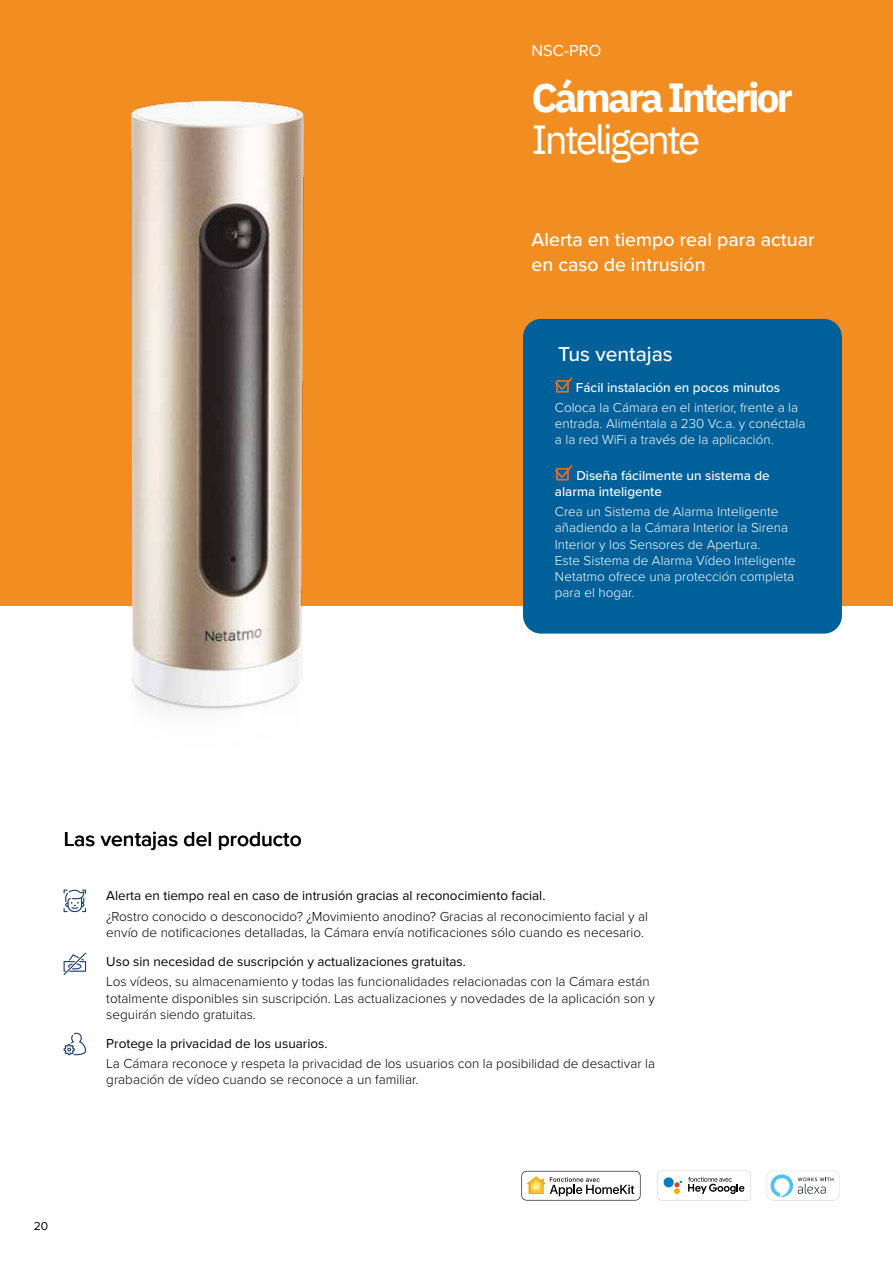
<style>
.page{position:relative;width:893px;height:1263px;background:#fff}
.page>*{position:absolute;margin:0;border:0;box-sizing:border-box;transform-origin:0 0}
.t1{font:700 40.5px "IBM Plex Sans";letter-spacing:-.075em;color:#fff}
.t2{font:40.5px "IBM Plex Sans";letter-spacing:-.075em;color:#fff}
.t3{font:500 21px "Proxima Nova";color:#000}
.t4{font:500 21px "Proxima Nova";color:#fff}
.t5{font:500 19.5px/25.5px "Proxima Nova";color:#fff}
.t6{font:16.5px "Proxima Nova";color:#fff}
.t7{font:300 13.5px/16.2px "Proxima Nova";color:#000}
.t8{font:300 13.5px/16.2px "Proxima Nova";color:#fff}
.t9{font:13.5px "Proxima Nova";color:#000}
.t10{font:500 13.5px/16.2px "Proxima Nova";color:#fff}
.t11{font:12px "Proxima Nova";color:#000}
</style>
<div class="page">
<div style="left:0;top:0;width:893px;height:605px;background:#f28d22"></div>
<div style="left:523px;top:319px;width:319px;height:315px;background:#006099;border-radius:18px"></div>
<svg style="left:555px;top:377px;width:18px;height:15px"></svg>
<svg style="left:555px;top:465px;width:18px;height:15px"></svg>
<img style="left:118px;top:100px;width:204px;height:611px">
<svg style="left:64px;top:952px;width:22px;height:23px"></svg>
<svg style="left:64px;top:889px;width:22px;height:23px"></svg>
<svg style="left:64px;top:1032px;width:22px;height:23px"></svg>
<svg style="left:521px;top:1171px;width:119px;height:29px"></svg>
<svg style="left:767px;top:1171px;width:73px;height:29px"></svg>
<svg style="left:657px;top:1171px;width:94px;height:29px"></svg>
<div style="left:664px;top:1177px;width:10px;height:10px;background:#007cc2;border-radius:50%"></div>
<p class="t6" style="left:531px;top:41px;width:71px">NSC-PRO</p>
<h1 class="t1" style="left:531px;top:65px;width:263px">Cámara Interior</h1>
<h1 class="t2" style="left:531px;top:109px;width:170px">Inteligente</h1>
<h3 class="t5" style="left:531px;top:226px;width:285px">Alerta en tiempo real para actuar en caso de intrusión</h3>
<h2 class="t4" style="left:558px;top:339px;width:116px">Tus ventajas</h2>
<p class="t10" style="left:576px;top:378px;width:206px">Fácil instalación en pocos minutos</p>
<p class="t8" style="left:555px;top:399px;width:252px">Coloca la Cámara en el interior, frente a la entrada. Aliméntala a 230 Vc.a. y conéctala a la red WiFi a través de la aplicación.</p>
<p class="t10" style="left:555px;top:466px;width:216px;text-indent:21px">Diseña fácilmente un sistema de alarma inteligente</p>
<p class="t8" style="left:555px;top:503px;width:242px">Crea un Sistema de Alarma Inteligente añadiendo a la Cámara Interior la Sirena Interior y los Sensores de Apertura.<br>Este Sistema de Alarma Vídeo Inteligente Netatmo ofrece una protección completa para el hogar.</p>
<h2 class="t3" style="left:64px;top:823px;width:239px">Las ventajas del producto</h2>
<p class="t9" style="left:106px;top:888px;width:441px">Alerta en tiempo real en caso de intrusión gracias al reconocimiento facial.</p>
<p class="t7" style="left:106px;top:907px;width:543px">¿Rostro conocido o desconocido? ¿Movimiento anodino? Gracias al reconocimiento facial y al envío de notificaciones detalladas, la Cámara envía notificaciones sólo cuando es necesario.</p>
<p class="t9" style="left:106px;top:954px;width:361px">Uso sin necesidad de suscripción y actualizaciones gratuitas.</p>
<p class="t7" style="left:106px;top:973px;width:550px">Los vídeos, su almacenamiento y todas las funcionalidades relacionadas con la Cámara están totalmente disponibles sin suscripción. Las actualizaciones y novedades de la aplicación son y seguirán siendo gratuitas.</p>
<p class="t9" style="left:106px;top:1035px;width:223px">Protege la privacidad de los usuarios.</p>
<p class="t7" style="left:106px;top:1055px;width:550px">La Cámara reconoce y respeta la privacidad de los usuarios con la posibilidad de desactivar la grabación de vídeo cuando se reconoce a un familiar.</p>
<p class="t11" style="left:34px;top:1217px;width:16px">20</p>
</div>
